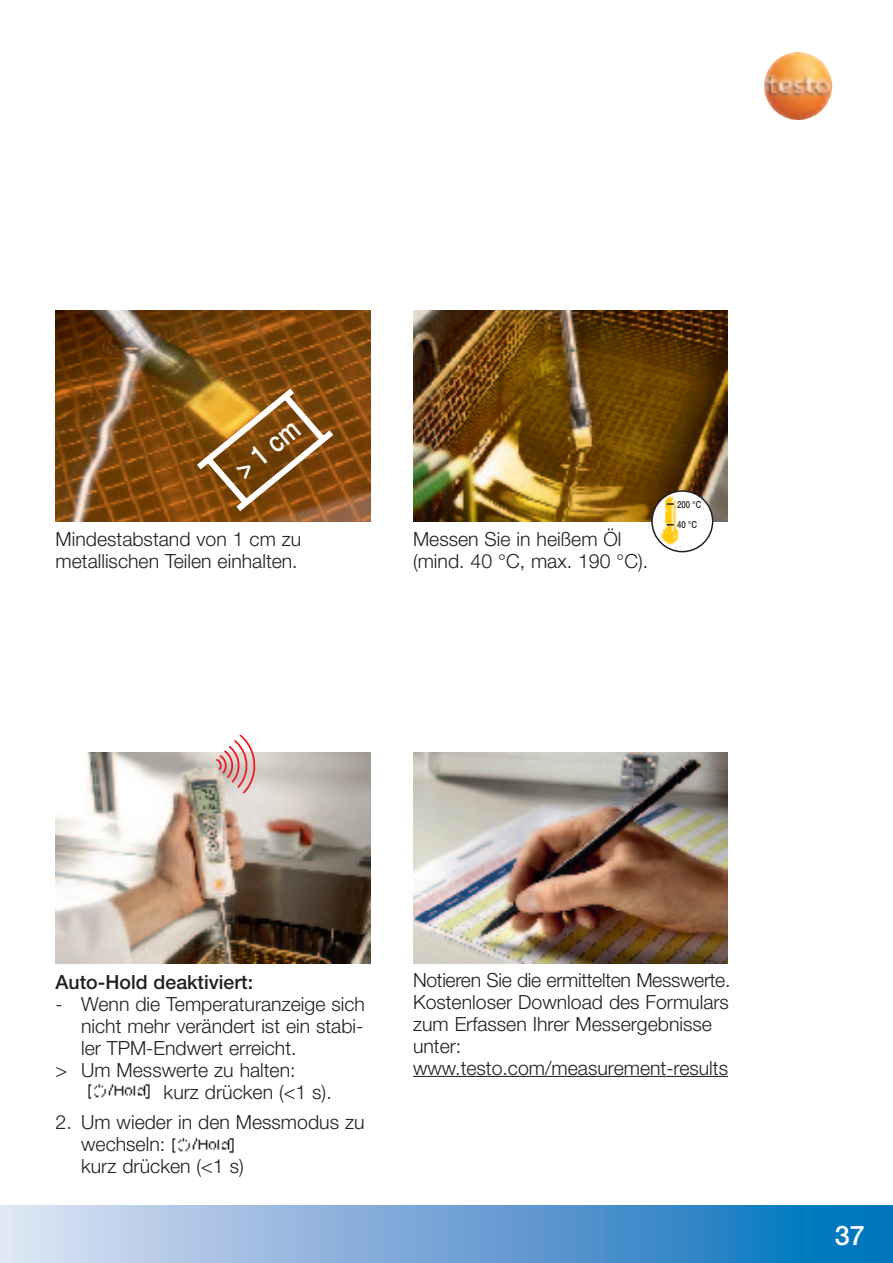
<style>
.page{position:relative;width:893px;height:1263px;background:#fff}
.page>*{position:absolute;margin:0;border:0;box-sizing:border-box;transform-origin:0 0}
.t1{font:500 29.1px "Helvetica Neue LT Com";color:#fff;scale:.8 1}
.t2{font:500 27px "Helvetica Neue LT Com";color:#fff}
.t3{font:300 19.5px/21.9px "Helvetica Neue LT Com";color:#231f20}
.t4{font:500 19.5px "Helvetica Neue LT Com";color:#231f20}
.t5{font:500 9.6px/20.7px "Helvetica Neue LT Com";color:#231f20;scale:.8 1}
</style>
<div class="page">
<img style="left:0;top:52px;width:893px;height:1211px">
<h1 class="t1" style="left:227px;top:458px;width:95px;rotate:-39deg">&gt;1cm</h1>
<p class="t3" style="left:56px;top:527px;width:247px">Mindestabstand von 1 cm zu metallischen Teilen einhalten.</p>
<p class="t3" style="left:413px;top:527px;width:237px">Messen Sie in heißem Öl (mind. 40 °C, max. 190 °C).</p>
<p class="t5" style="left:677px;top:494px;width:32px">200 °C<br>40 °C</p>
<p class="t4" style="left:56px;top:970px;width:199px">Auto-Hold deaktiviert:</p>
<p class="t3" style="left:56px;top:992px;width:311px">- Wenn die Temperaturanzeige sich</p>
<p class="t3" style="left:81px;top:1014px;width:284px">nicht mehr verändert ist ein stabi-</p>
<p class="t3" style="left:81px;top:1036px;width:217px">ler TPM-Endwert erreicht.</p>
<p class="t3" style="left:56px;top:1058px;width:241px">&gt; Um Messwerte zu halten:</p>
<p class="t3" style="left:164px;top:1080px;width:170px">kurz drücken (&lt;1 s).</p>
<p class="t3" style="left:81px;top:1111px;width:285px;text-indent:-26px">2. Um wieder in den Messmodus zu wechseln:<br>kurz drücken (&lt;1 s)</p>
<p class="t3" style="left:413px;top:969px;width:319px">Notieren Sie die ermittelten Messwerte.<br>Kostenloser Download des Formulars zum Erfassen Ihrer Messergebnisse unter: www.testo.com/measurement-results</p>
<h2 class="t2" style="left:835px;top:1219px;width:32px">37</h2>
</div>
